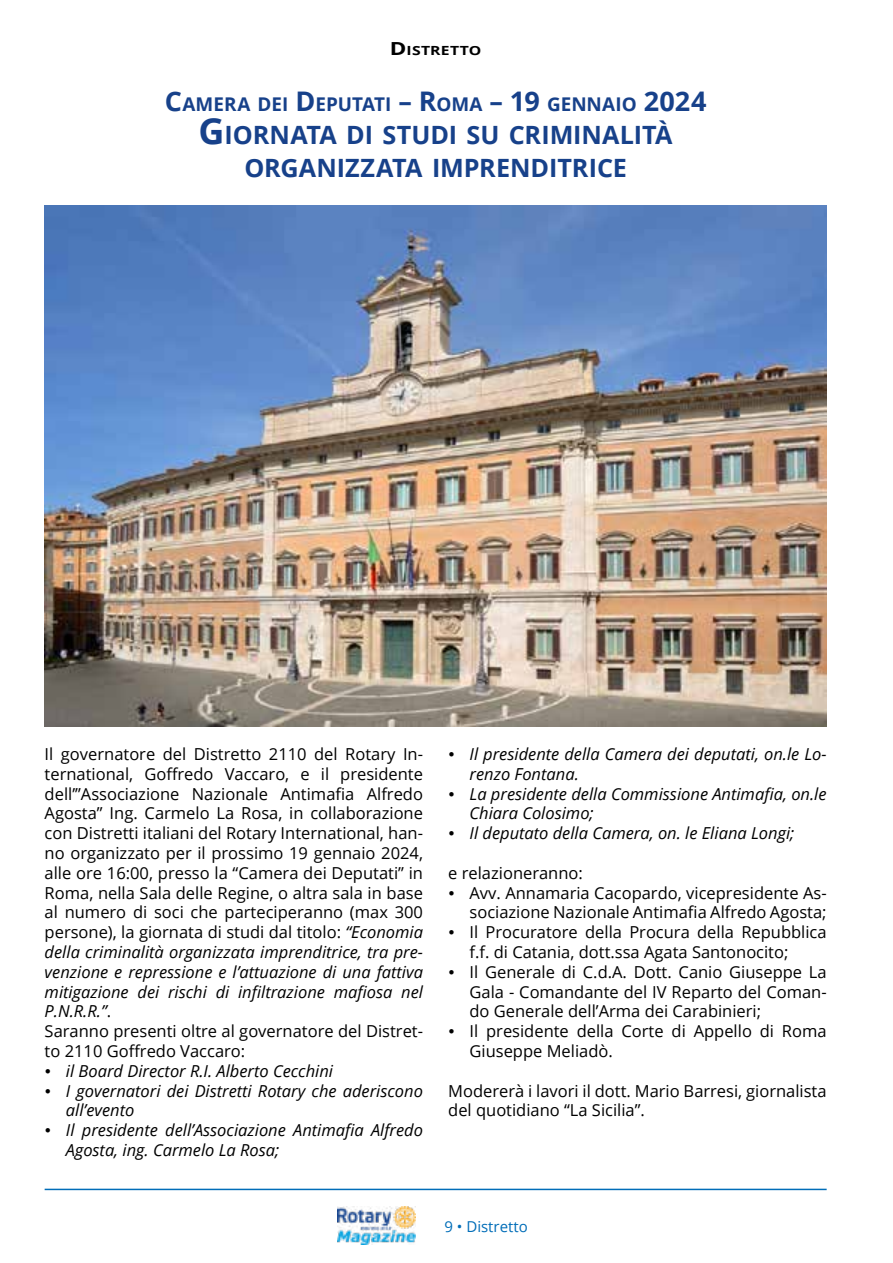
<style>
.page{position:relative;width:893px;height:1263px;background:#fff}
.page>*{position:absolute;margin:0;border:0;box-sizing:border-box;transform-origin:0 0}
.t1{font:700 25.2px/32.7px "Open Sans";letter-spacing:-.005em;color:#17418a;text-align:center}
.t2{font:700 18.9px "Open Sans";color:#17418a}
.t3{font:16.5px/19.8px "Open Sans";color:#000}
.t4{font:italic 16.5px/19.8px "Open Sans";color:#000}
.t5{font:15px "Open Sans";color:#006db8}
.t6{font:700 12.6px "Open Sans";letter-spacing:.015em;color:#000;scale:1.25 1}
.s1{font-size:18px}
.s2{font-size:27px}
.s3{font-size:36px}
.s4{font-style:italic}
</style>
<div class="page">
<img style="left:337px;top:1206px;width:79px;height:39px">
<hr style="left:45px;top:1189px;width:782px;height:1px;background:#006db8">
<hr style="left:0;top:80px;width:1px;height:1084px;background:#fff2df">
<img style="left:45px;top:205px;width:782px;height:522px">
<p class="t6" style="left:390px;top:42px;width:75px"><span class="s1">D</span>ISTRETTO</p>
<p class="t2" style="left:165px;top:91px;width:543px"><span class="s2">C</span>AMERA DEI <span class="s2">D</span> EPUTATI <span class="s2">– R</span>OMA <span class="s2">– 19</span> GENNAIO <span class="s2">2024</span></p>
<p class="t1" style="left:199px;top:118px;width:476px"><span class="s3">G</span>IORNATA DI STUDI SU CRIMINALITÀ<br>ORGANIZZATA IMPRENDITRICE</p>
<p class="t3" style="left:45px;top:744px;width:380px">Il governatore del Distretto 2110 del Rotary In&shy;ternational, Goffredo Vaccaro, e il presidente dell’”Associazione Nazionale Antimafia Alfredo Agosta” Ing. Carmelo La Rosa, in collaborazione con Distretti italiani del Rotary International, han&shy;no organizzato per il prossimo 19 gennaio 2024, alle ore 16:00, presso la “Camera dei Deputati” in Roma, nella Sala delle Regine, o altra sala in base al numero di soci che parteciperanno (max 300 persone), la giornata di studi dal titolo: <span class="s4">“Economia della criminalità organizzata imprenditrice, tra pre&shy;venzione e repressione e l’attuazione di una fattiva mitigazione dei rischi di infiltrazione mafiosa nel P.N.R.R.”</span>.<br>Saranno presenti oltre al governatore del Distret&shy;to 2110 Goffredo Vaccaro:</p>
<p class="t4" style="left:45px;top:1060px;width:290px">• il Board Director R.I. Alberto Cecchini</p>
<p class="t4" style="left:66px;top:1080px;width:359px;text-indent:-21px">• I governatori dei Distretti Rotary che aderiscono all’evento</p>
<p class="t4" style="left:66px;top:1120px;width:359px;text-indent:-21px">• Il presidente dell’Associazione Antimafia Alfredo<br>Agosta, ing. Carmelo La Rosa;</p>
<p class="t4" style="left:469px;top:744px;width:359px;text-indent:-21px">• Il presidente della Camera dei deputati, on.le Lo&shy;renzo Fontana.</p>
<p class="t4" style="left:469px;top:783px;width:359px;text-indent:-21px">• La presidente della Commissione Antimafia, on.le<br>Chiara Colosimo;</p>
<p class="t4" style="left:448px;top:823px;width:348px">• Il deputato della Camera, on. le Eliana Longi;</p>
<p class="t3" style="left:448px;top:862px;width:136px">e relazioneranno:</p>
<p class="t3" style="left:448px;top:882px;width:380px;text-align:right">• Avv. Annamaria Cacopardo, vicepresidente As&shy;sociazione Nazionale Antimafia Alfredo Agosta;</p>
<p class="t3" style="left:469px;top:922px;width:359px;text-indent:-21px">• Il Procuratore della Procura della Repubblica f.f. di Catania, dott.ssa Agata Santonocito;</p>
<p class="t3" style="left:469px;top:961px;width:359px;text-align:justify;text-indent:-21px">• Il Generale di C.d.A. Dott. Canio Giuseppe La Gala - Comandante del IV Reparto del Coman&shy;do Generale dell’Arma dei Carabinieri;</p>
<p class="t3" style="left:469px;top:1021px;width:359px;text-indent:-21px">• Il presidente della Corte di Appello di Roma<br>Giuseppe Meliadò.</p>
<p class="t3" style="left:448px;top:1080px;width:380px">Modererà i lavori il dott. Mario Barresi, giornalista del quotidiano “La Sicilia”.</p>
<p class="t5" style="left:444px;top:1216px;width:85px">9 • Distretto</p>
</div>
